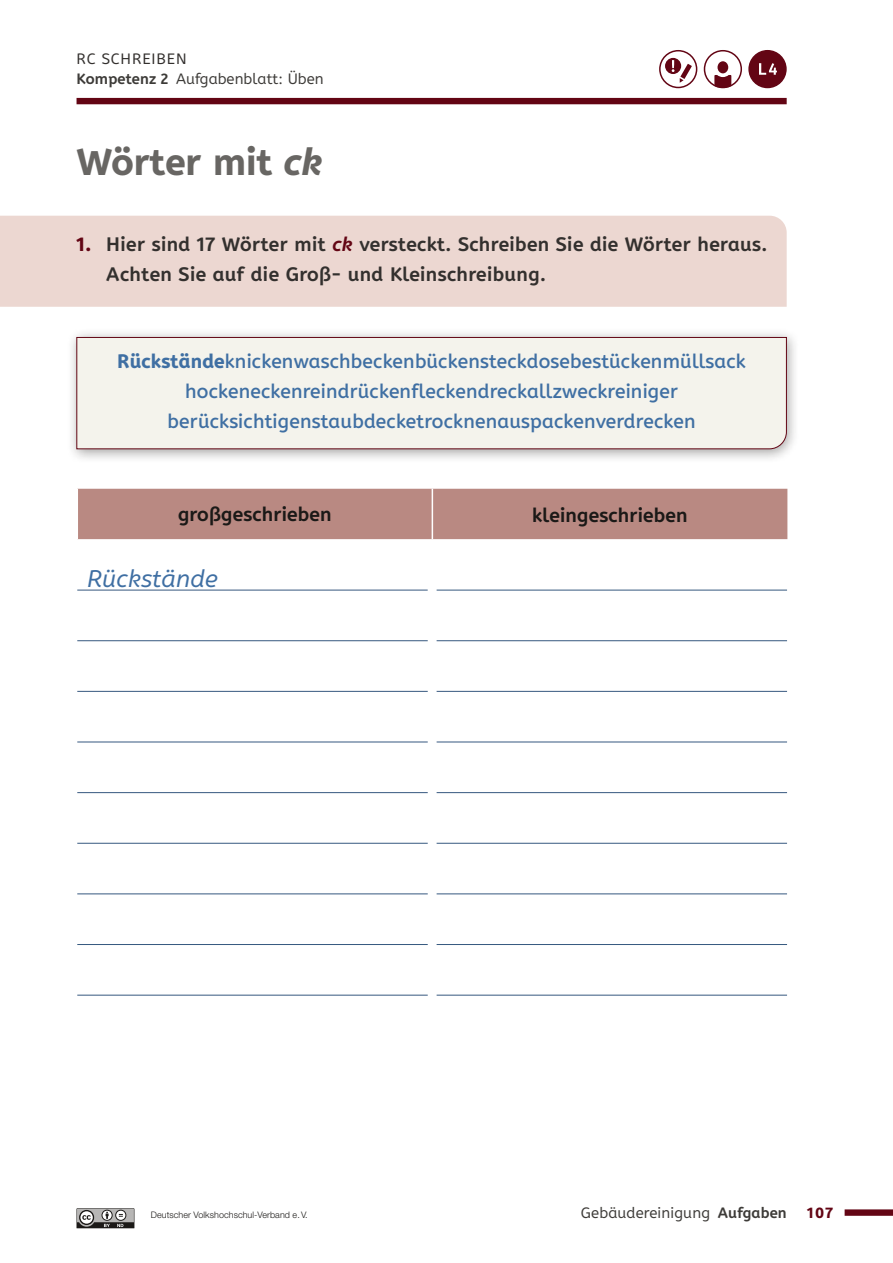
<style>
.page{position:relative;width:893px;height:1263px;background:#fff}
.page>*{position:absolute;margin:0;border:0;box-sizing:border-box;transform-origin:0 0}
.t1{font:800 37.5px "A Be Zeh EDU";letter-spacing:.005em;color:#686663}
.t2{font:italic 24px "A Be Zeh EDU";letter-spacing:.01em;color:#3f6fa3}
.t3{font:500 19.5px/30.5px "A Be Zeh EDU";letter-spacing:.01em;color:#3f6fa3;text-align:center}
.t4{font:700 19.5px/30.5px "A Be Zeh EDU";letter-spacing:.02em;color:#33302e}
.t5{font:700 19.5px "A Be Zeh EDU";letter-spacing:.01em;color:#1b1917}
.t6{font:15px/20.2px "A Be Zeh EDU";letter-spacing:.01em;color:#3d3b38}
.t7{font:800 15px "A Be Zeh EDU";color:#630514}
.t8{font:300 9px "Helvetica Neue LT Pro";letter-spacing:.005em;color:#1b1917}
.s1{color:#33302e}
.s2{font-weight:700}
.s3{font-style:italic}
.s4{font-weight:800;color:#630514}
.s5{font-style:italic;color:#630514}
.s6{font-weight:800}
</style>
<div class="page">
<div style="left:845px;top:1209px;width:48px;height:7px;background:#630514"></div>
<div style="left:77px;top:98px;width:710px;height:6px;background:#630514"></div>
<svg style="left:77px;top:1208px;width:57px;height:20px"></svg>
<div style="left:0;top:216px;width:787px;height:91px;background:#ecd7d1"></div>
<div style="left:78px;top:489px;width:709px;height:50px;background:#b98982"></div>
<hr style="left:432px;top:489px;width:1px;height:50px;background:#fff">
<hr style="left:77px;top:640px;width:351px;height:1px;background:#36587f">
<hr style="left:77px;top:691px;width:351px;height:1px;background:#36587f">
<hr style="left:77px;top:742px;width:351px;height:1px;background:#36587f">
<hr style="left:77px;top:792px;width:351px;height:1px;background:#36587f">
<hr style="left:77px;top:843px;width:351px;height:1px;background:#36587f">
<hr style="left:77px;top:894px;width:351px;height:1px;background:#36587f">
<hr style="left:77px;top:944px;width:351px;height:1px;background:#36587f">
<hr style="left:77px;top:995px;width:351px;height:1px;background:#36587f">
<hr style="left:437px;top:590px;width:350px;height:1px;background:#36587f">
<hr style="left:437px;top:640px;width:350px;height:1px;background:#36587f">
<hr style="left:437px;top:691px;width:350px;height:1px;background:#36587f">
<hr style="left:437px;top:742px;width:350px;height:1px;background:#36587f">
<hr style="left:437px;top:792px;width:350px;height:1px;background:#36587f">
<hr style="left:437px;top:843px;width:350px;height:1px;background:#36587f">
<hr style="left:437px;top:894px;width:350px;height:1px;background:#36587f">
<hr style="left:437px;top:944px;width:350px;height:1px;background:#36587f">
<hr style="left:437px;top:995px;width:350px;height:1px;background:#36587f">
<div style="left:66px;top:328px;width:734px;height:135px;background:#1b1917;opacity:.4"></div>
<div style="left:76px;top:337px;width:711px;height:112px;background:#f4f3ec"></div>
<hr style="left:77px;top:590px;width:351px;height:1px;background:#36587f">
<div style="left:749px;top:51px;width:37px;height:36px;background:#630514;border-radius:50%"></div>
<div style="left:748px;top:50px;width:39px;height:38px;border:2px solid #630514;border-radius:50%"></div>
<svg style="left:759px;top:63px;width:18px;height:12px"></svg>
<div style="left:659px;top:50px;width:38px;height:38px;border:2px solid #630514;border-radius:50%"></div>
<svg style="left:665px;top:58px;width:27px;height:25px"></svg>
<div style="left:717px;top:61px;width:11px;height:12px;background:#630514;border-radius:50%"></div>
<svg style="left:714px;top:75px;width:17px;height:13px"></svg>
<div style="left:704px;top:50px;width:38px;height:38px;border:2px solid #630514;border-radius:50%"></div>
<p class="t6" style="left:77px;top:49px;width:249px"><span class="s1">RC SCHREIBEN<br></span><span class="s2">Kompetenz 2</span> Aufgabenblatt: Üben</p>
<h1 class="t1" style="left:77px;top:137px;width:247px">Wörter mit <span class="s3">ck</span></h1>
<p class="t4" style="left:106px;top:229px;width:662px;text-indent:-30px"><span class="s4">1.</span> Hier sind 17 Wörter mit <span class="s5">ck</span> versteckt. Schreiben Sie die Wörter heraus.<br>Achten Sie auf die Groß- und Kleinschreibung.</p>
<p class="t3" style="left:117px;top:346px;width:630px"><span class="s6">Rückstände</span>knickenwaschbeckenbückensteckdosebestückenmüllsack hockeneckenreindrückenfleckendreckallzweckreiniger berücksichtigenstaubdecketrocknenauspackenverdrecken</p>
<p class="t5" style="left:178px;top:501px;width:155px">großgeschrieben</p>
<p class="t5" style="left:532px;top:502px;width:157px">kleingeschrieben</p>
<p class="t2" style="left:87px;top:564px;width:132px">Rückstände</p>
<p class="t8" style="left:151px;top:1209px;width:158px">Deutscher Volkshochschul-Verband e.V.</p>
<p class="t6" style="left:581px;top:1203px;width:207px">Gebäudereinigung <span class="s2">Aufgaben</span></p>
<p class="t7" style="left:807px;top:1203px;width:27px">107</p>
</div>
